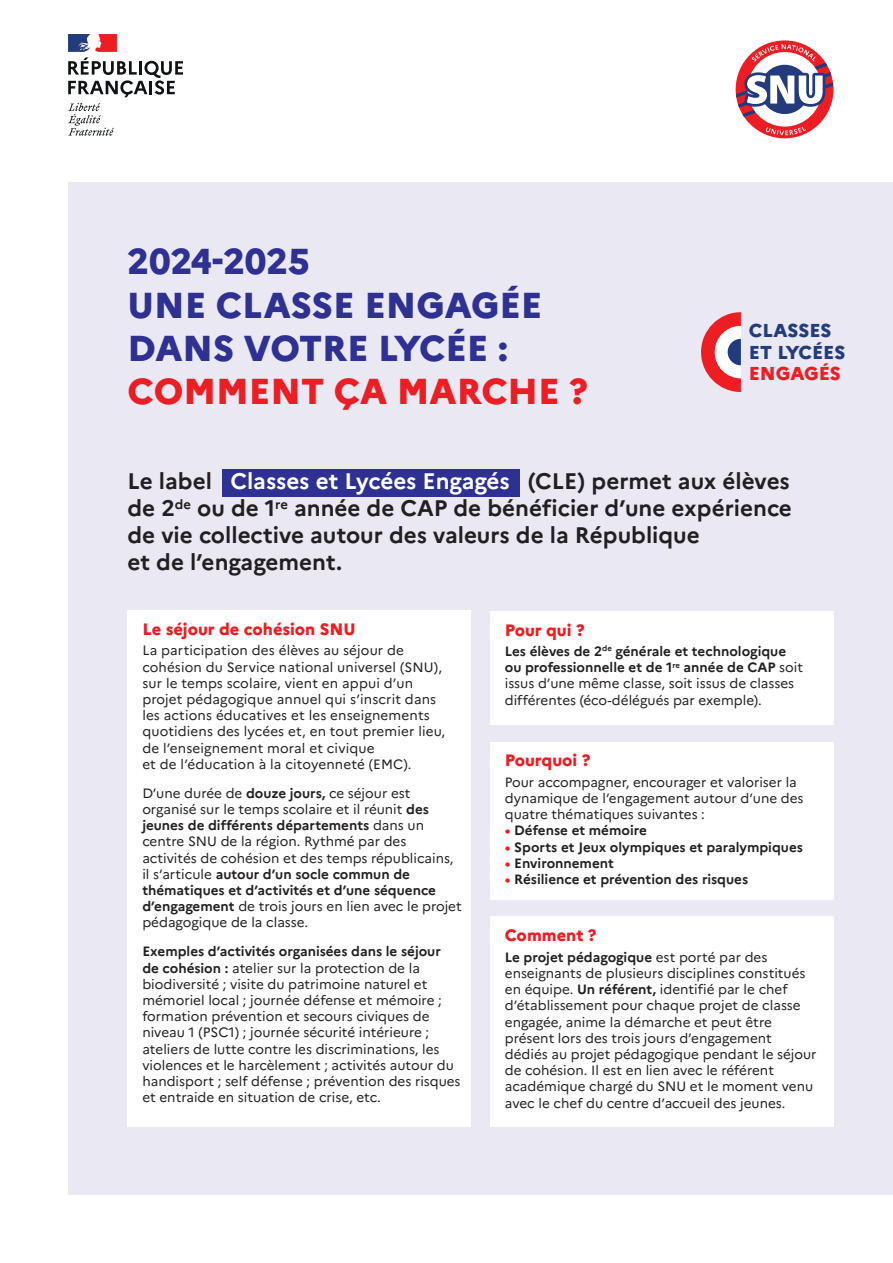
<style>
.page{position:relative;width:893px;height:1263px;background:#fff}
.page>*{position:absolute;margin:0;border:0;box-sizing:border-box;transform-origin:0 0}
.t1{font:800 36px/43.2px "Marianne";color:#2e3092}
.t2{font:800 36px "Marianne";color:#ee1d23}
.t3{font:700 22.5px/27px "Marianne";color:#231f20}
.t4{font:800 18.6px/21.6px "Marianne";color:#233b7d}
.t5{font:800 18.6px "Marianne";color:#ee1d23}
.t6{font:800 16.5px "Marianne";color:#ee1d23}
.t7{font:13.5px/16.2px "Marianne";color:#231f20}
.t8{font:700 13.5px "Marianne";color:#231f20}
.s1{color:#fff}
.s2{font-weight:700}
.s3{color:#ee1d23}
</style>
<div class="page">
<div style="left:68px;top:183px;width:825px;height:1012px;background:#e9e8f3"></div>
<div style="left:128px;top:611px;width:343px;height:516px;background:#fff"></div>
<div style="left:490px;top:611px;width:343px;height:114px;background:#fff"></div>
<div style="left:490px;top:742px;width:343px;height:158px;background:#fff"></div>
<div style="left:490px;top:917px;width:343px;height:210px;background:#fff"></div>
<svg style="left:701px;top:312px;width:40px;height:80px"></svg>
<svg style="left:68px;top:103px;width:46px;height:33px"></svg>
<svg style="left:68px;top:34px;width:115px;height:63px"></svg>
<div style="left:736px;top:40px;width:97px;height:98px;background:#ee1d23;border-radius:50%"></div>
<div style="left:748px;top:52px;width:74px;height:75px;background:#fff;border-radius:50%"></div>
<svg style="left:736px;top:44px;width:97px;height:73px"></svg>
<svg style="left:766px;top:127px;width:40px;height:8px"></svg>
<div style="left:222px;top:469px;width:297px;height:27px;background:#2e3092"></div>
<p class="t1" style="left:128px;top:240px;width:184px">2024-2025</p>
<p class="t1" style="left:128px;top:283px;width:416px">UNE CLASSE ENGAGÉE<br>DANS VOTRE LYCÉE :</p>
<p class="t2" style="left:128px;top:369px;width:462px">COMMENT ÇA MARCHE ?</p>
<h3 class="t4" style="left:749px;top:320px;width:98px">CLASSES<br>ET LYCÉES</h3>
<h3 class="t5" style="left:749px;top:362px;width:94px">ENGAGÉS</h3>
<p class="t3" style="left:128px;top:467px;width:666px">Le label <span class="s1">Classes et Lycées Engagés</span> (CLE) permet aux élèves de 2<sup>de</sup> ou de 1<sup>re</sup> année de CAP de bénéficier d’une expérience de vie collective autour des valeurs de la République<br>et de l’engagement.</p>
<p class="t6" style="left:142px;top:619px;width:215px">Le séjour de cohésion SNU</p>
<p class="t7" style="left:142px;top:642px;width:304px">La participation des élèves au séjour de cohésion du Service national universel (SNU), sur le temps scolaire, vient en appui d’un projet pédagogique annuel qui s’inscrit dans les actions éducatives et les enseignements quotidiens des lycées et, en tout premier lieu, de l’enseignement moral et civique<br>et de l’éducation à la citoyenneté (EMC).</p>
<p class="t7" style="left:142px;top:785px;width:321px">D’une durée de <span class="s2">douze jours,</span> ce séjour est organisé sur le temps scolaire et il réunit <span class="s2">des jeunes de différents départements</span> dans un centre SNU de la région. Rythmé par des activités de cohésion et des temps républicains, il s’articule <span class="s2">autour d’un socle commun de thématiques et d’activités et d’une séquence d’engagement</span> de trois jours en lien avec le projet pédagogique de la classe.</p>
<p class="t7" style="left:142px;top:943px;width:320px"><span class="s2">Exemples d’activités organisées dans le séjour de cohésion :</span> atelier sur la protection de la biodiversité ; visite du patrimoine naturel et mémoriel local ; journée défense et mémoire ; formation prévention et secours civiques de niveau 1 (PSC1) ; journée sécurité intérieure ; ateliers de lutte contre les discriminations, les violences et le harcèlement ; activités autour du handisport ; self défense ; prévention des risques et entraide en situation de crise, etc.</p>
<p class="t6" style="left:505px;top:619px;width:81px">Pour qui ?</p>
<p class="t7" style="left:505px;top:643px;width:300px"><span class="s2">Les élèves de 2</span><sup>de</sup> <span class="s2">générale et technologique ou professionnelle et de 1</span><sup>re</sup> <span class="s2">année de CAP</span> soit issus d’une même classe, soit issus de classes différentes (éco-délégués par exemple).</p>
<p class="t6" style="left:505px;top:750px;width:87px">Pourquoi ?</p>
<p class="t7" style="left:505px;top:774px;width:300px">Pour accompagner, encourager et valoriser la dynamique de l’engagement autour d’une des quatre thématiques suivantes :</p>
<p class="t8" style="left:505px;top:822px;width:144px"><span class="s3">•</span> Défense et mémoire</p>
<p class="t8" style="left:505px;top:838px;width:300px"><span class="s3">•</span> Sports et Jeux olympiques et paralympiques</p>
<p class="t8" style="left:505px;top:855px;width:111px"><span class="s3">•</span> Environnement</p>
<p class="t8" style="left:505px;top:871px;width:245px"><span class="s3">•</span> Résilience et prévention des risques</p>
<p class="t6" style="left:505px;top:925px;width:93px">Comment ?</p>
<p class="t7" style="left:505px;top:949px;width:313px"><span class="s2">Le projet pédagogique</span> est porté par des enseignants de plusieurs disciplines constitués en équipe. <span class="s2">Un référent,</span> identifié par le chef d’établissement pour chaque projet de classe engagée, anime la démarche et peut être présent lors des trois jours d’engagement dédiés au projet pédagogique pendant le séjour de cohésion. Il est en lien avec le référent académique chargé du SNU et le moment venu avec le chef du centre d’accueil des jeunes.</p>
</div>
